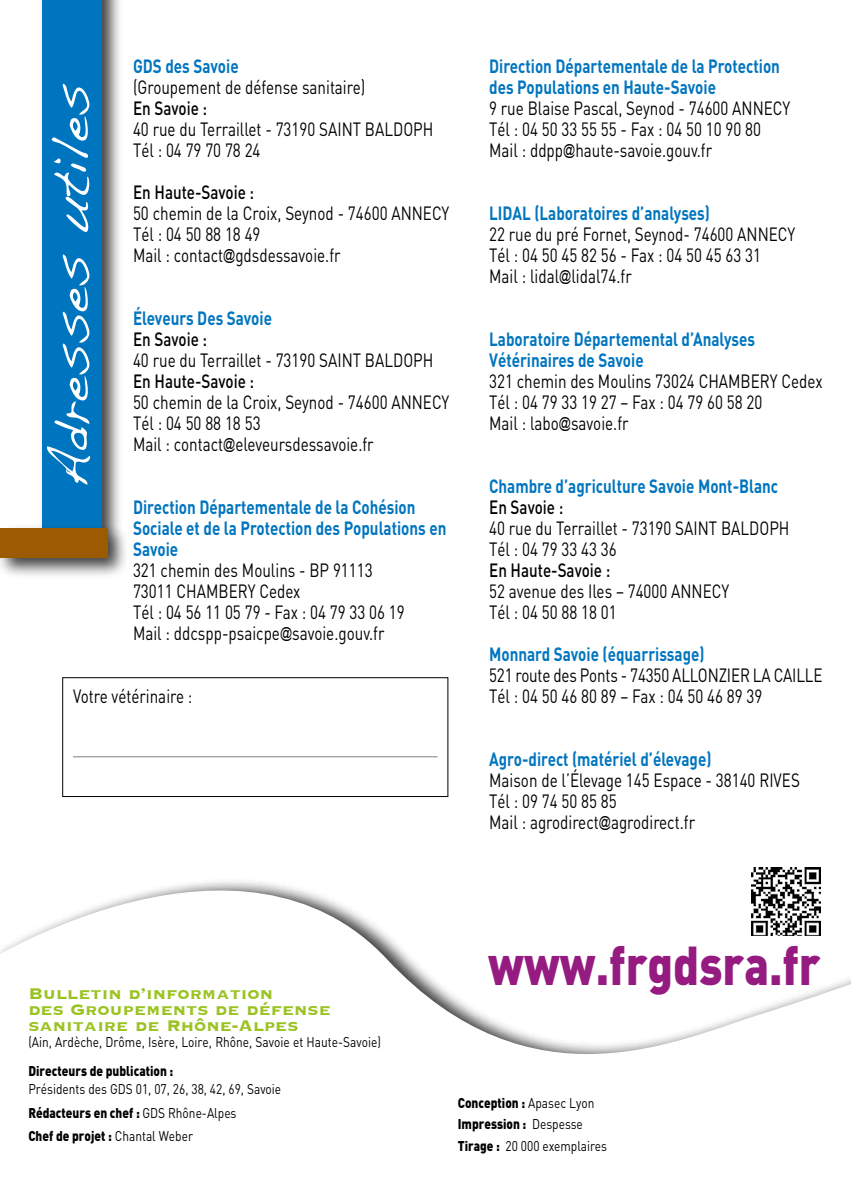
<style>
.page{position:relative;width:851px;height:1191px;background:#fff}
.page>*{position:absolute;margin:0;border:0;box-sizing:border-box;transform-origin:0 0}
.t1{font:900 54px "DIN";color:#951b81;scale:.85 1}
.t2{font:52px "Handwriting Dakota";letter-spacing:-.005em;color:#fff}
.t3{font:700 20px/16px "Copperplate";color:#9ac322}
.t4{font:19px/21px "DIN";color:#000;scale:.8 1}
.t5{font:700 19px/21px "DIN";color:#0075bf;scale:.8 1}
.t6{font:500 19px "DIN";color:#000;scale:.8 1}
.t7{font:14px/23.6px "DIN";color:#000;scale:.85 1}
.t8{font:900 14px "DIN";color:#000;scale:.85 1}
.s1{font-family:"Arial";font-size:15px}
.s2{font-weight:900}
</style>
<div class="page">
<svg style="left:0;top:867px;width:850px;height:187px"></svg>
<div style="left:749px;top:867px;width:71px;height:68px;background:#fff"></div>
<img style="left:751px;top:867px;width:69px;height:68px">
<div style="left:38px;top:0;width:86px;height:556px;background:#000;opacity:.75"></div>
<div style="left:43px;top:0;width:59px;height:534px;background:#0075bf"></div>
<div style="left:0;top:523px;width:129px;height:56px;background:#000;opacity:.75"></div>
<div style="left:0;top:528px;width:107px;height:29px;background:#9c5b00"></div>
<hr style="left:73px;top:756px;width:364px;height:1px;background:#828184">
<div style="left:62px;top:677px;width:386px;height:120px;border:1px solid #000"></div>
<h2 class="t2" style="left:40px;top:488px;width:406px;rotate:-90deg">Adresses utiles</h2>
<p class="t5" style="left:133px;top:54px;width:133px">GDS des Savoie</p>
<p class="t4" style="left:133px;top:76px;width:292px">(Groupement de défense sanitaire)</p>
<p class="t6" style="left:133px;top:95px;width:94px">En Savoie :</p>
<p class="t4" style="left:133px;top:118px;width:377px">40 rue du Terraillet - 73190 SAINT BALDOPH<br>Tél : 04 79 70 78 24</p>
<p class="t6" style="left:133px;top:179px;width:153px">En Haute-Savoie :</p>
<p class="t4" style="left:133px;top:202px;width:397px">50 chemin de la Croix, Seynod - 74600 ANNECY<br>Tél : 04 50 88 18 49<br>Mail : contact<span class="s1">@</span>gdsdessavoie.fr</p>
<p class="t5" style="left:133px;top:306px;width:175px">Éleveurs Des Savoie</p>
<p class="t6" style="left:133px;top:326px;width:94px">En Savoie :</p>
<p class="t4" style="left:133px;top:349px;width:377px">40 rue du Terraillet - 73190 SAINT BALDOPH</p>
<p class="t6" style="left:133px;top:368px;width:153px">En Haute-Savoie :</p>
<p class="t4" style="left:133px;top:391px;width:397px">50 chemin de la Croix, Seynod - 74600 ANNECY<br>Tél : 04 50 88 18 53<br>Mail : contact<span class="s1">@</span>eleveursdessavoie.fr</p>
<p class="t5" style="left:133px;top:495px;width:393px">Direction Départementale de la Cohésion<br>Sociale et de la Protection des Populations en<br>Savoie</p>
<p class="t4" style="left:133px;top:559px;width:341px">321 chemin des Moulins - BP 91113<br>73011 CHAMBERY Cedex<br>Tél : 04 56 11 05 79 - Fax : 04 79 33 06 19<br>Mail : ddcspp-psaicpe<span class="s1">@</span>savoie.gouv.fr</p>
<p class="t4" style="left:73px;top:686px;width:151px">Votre vétérinaire :</p>
<p class="t5" style="left:489px;top:54px;width:365px">Direction Départementale de la Protection des Populations en Haute-Savoie</p>
<p class="t4" style="left:489px;top:97px;width:378px">9 rue Blaise Pascal, Seynod - 74600 ANNECY<br>Tél : 04 50 33 55 55 - Fax : 04 50 10 90 80<br>Mail : ddpp<span class="s1">@</span>haute-savoie.gouv.fr</p>
<p class="t5" style="left:489px;top:201px;width:277px">LIDAL (Laboratoires d’analyses)</p>
<p class="t4" style="left:489px;top:223px;width:384px">22 rue du pré Fornet, Seynod- 74600 ANNECY<br>Tél : 04 50 45 82 56 - Fax : 04 50 45 63 31<br>Mail : lidal<span class="s1">@</span>lidal74.fr</p>
<p class="t5" style="left:489px;top:327px;width:334px">Laboratoire Départemental d’Analyses<br>Vétérinaires de Savoie</p>
<p class="t4" style="left:489px;top:370px;width:418px">321 chemin des Moulins 73024 CHAMBERY Cedex<br>Tél : 04 79 33 19 27 – Fax : 04 79 60 58 20<br>Mail : labo<span class="s1">@</span>savoie.fr</p>
<p class="t5" style="left:489px;top:474px;width:363px">Chambre d’agriculture Savoie Mont-Blanc</p>
<p class="t6" style="left:489px;top:494px;width:94px">En Savoie :</p>
<p class="t4" style="left:489px;top:517px;width:377px">40 rue du Terraillet - 73190 SAINT BALDOPH<br>Tél : 04 79 33 43 36</p>
<p class="t6" style="left:489px;top:557px;width:153px">En Haute-Savoie :</p>
<p class="t4" style="left:489px;top:580px;width:301px">52 avenue des Iles – 74000 ANNECY<br>Tél : 04 50 88 18 01</p>
<p class="t5" style="left:489px;top:642px;width:271px">Monnard Savoie (équarrissage)</p>
<p class="t4" style="left:489px;top:664px;width:418px">521 route des Ponts - 74350 ALLONZIER LA CAILLE<br>Tél : 04 50 46 80 89 – Fax : 04 50 46 89 39</p>
<p class="t5" style="left:489px;top:747px;width:279px">Agro-direct (matériel d’élevage)</p>
<p class="t4" style="left:489px;top:769px;width:390px">Maison de l’Élevage 145 Espace - 38140 RIVES<br>Tél : 09 74 50 85 85<br>Mail : agrodirect<span class="s1">@</span>agrodirect.fr</p>
<p class="t3" style="left:28px;top:984px;width:304px">Bulletin d’information<br>des Groupements de défense sanitaire de Rhône-Alpes</p>
<p class="t7" style="left:28px;top:1029px;width:416px">(Ain, Ardèche, Drôme, Isère, Loire, Rhône, Savoie et Haute-Savoie)</p>
<p class="t8" style="left:28px;top:1061px;width:172px">Directeurs de publication :</p>
<p class="t7" style="left:28px;top:1076px;width:299px">Présidents des GDS 01, 07, 26, 38, 42, 69, Savoie<br><span class="s2">Rédacteurs en chef :</span> GDS Rhône-Alpes<br><span class="s2">Chef de projet :</span> Chantal Weber</p>
<h1 class="t1" style="left:488px;top:929px;width:392px">www.frgdsra.fr</h1>
<p class="t7" style="left:457px;top:1091px;width:177px;line-height:21.6px"><span class="s2">Conception :</span> Apasec Lyon<br><span class="s2">Impression :</span> Despesse<br><span class="s2">Tirage :</span> 20 000 exemplaires</p>
</div>
